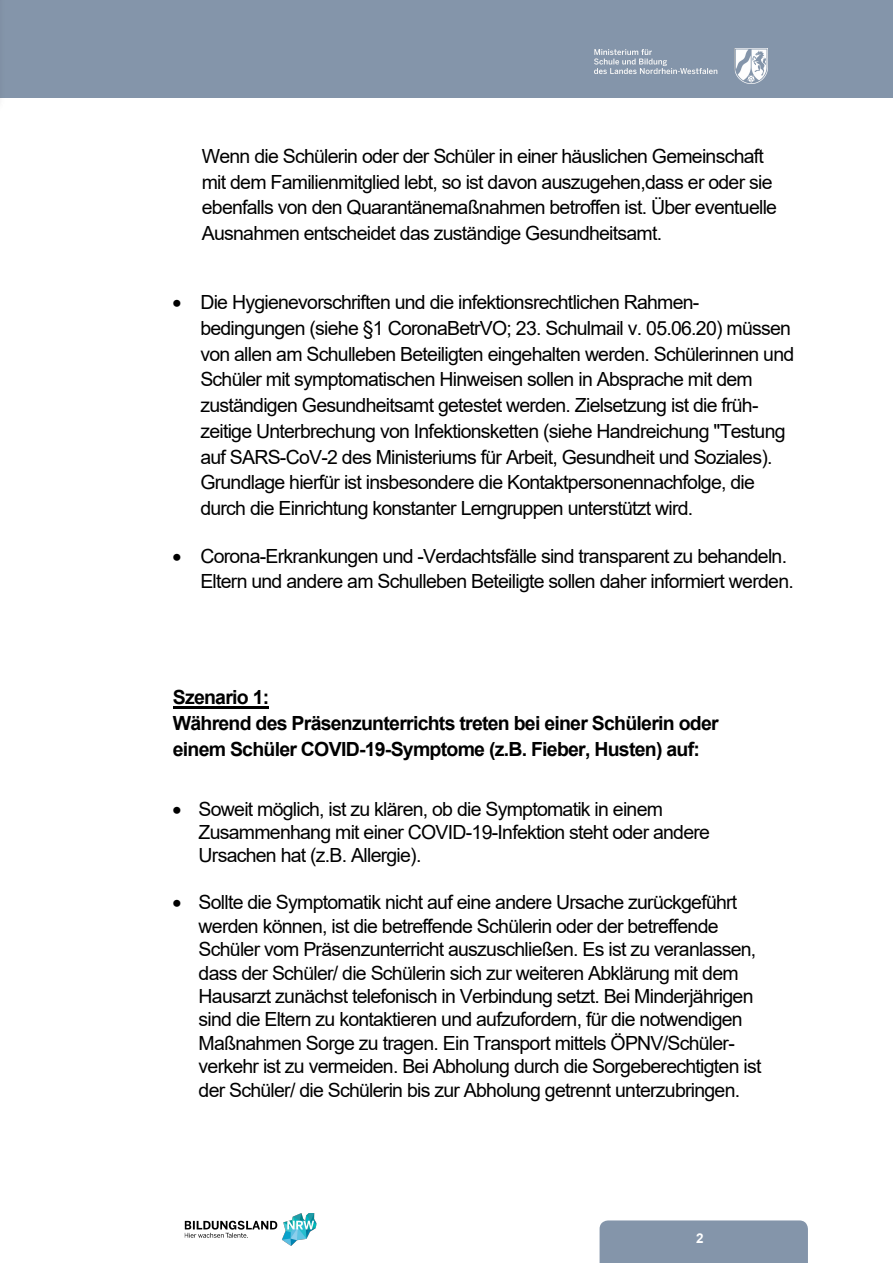
<style>
.page{position:relative;width:893px;height:1263px;background:#fff}
.page>*{position:absolute;margin:0;border:0;box-sizing:border-box;transform-origin:0 0}
.t1{font:19.5px/23.4px "Arial";letter-spacing:-.04em;color:#000}
.t2{font:19.5px/25.8px "Arial";letter-spacing:-.04em;color:#000}
.t3{font:700 19.5px/25.8px "Arial";letter-spacing:-.04em;color:#000}
.t4{font:700 13.5px "Arial";color:#fff}
.s1{font-style:inherit}
</style>
<div class="page">
<div style="left:600px;top:1220px;width:208px;height:43px;background:#8495aa"></div>
<div style="left:0;top:0;width:893px;height:98px;background:#8495aa"></div>
<div style="left:0;top:0;width:5px;height:116px;background:#231f20;opacity:.3"></div>
<img style="left:594px;top:48px;width:173px;height:36px">
<img style="left:184px;top:1213px;width:133px;height:33px">
<hr style="left:173px;top:706px;width:96px;height:2px;background:#000">
<p class="t1" style="left:202px;top:143px;width:577px;line-height:25.8px">Wenn die Schülerin oder der Schüler in einer häuslichen Gemeinschaft mit dem Familienmitglied lebt, so ist davon auszugehen,dass er oder sie ebenfalls von den Quarantänemaßnahmen betroffen ist. Über eventuelle Ausnahmen entscheidet das zuständige Gesundheitsamt.</p>
<p class="t2" style="left:200px;top:289px;width:595px;text-indent:-28px">• <span class="s1">Die</span> Hygienevorschriften und die infektionsrechtlichen Rahmen&shy;bedingungen (siehe §1 CoronaBetrVO; 23. Schulmail v. 05.06.20) müssen von allen am Schulleben Beteiligten eingehalten werden. Schülerinnen und Schüler mit symptomatischen Hinweisen sollen in Absprache mit dem zuständigen Gesundheitsamt getestet werden. Zielsetzung ist die früh&shy;zeitige Unterbrechung von Infektionsketten (siehe Handreichung "Testung auf SARS-CoV-2 des Ministeriums für Arbeit<span class="s1">,</span> Gesundheit und Soziales).<br>Grundlage hierfür ist insbesondere die Kontaktpersonennachfolge, die durch die Einrichtung konstanter Lerngruppen unterstützt wird.</p>
<p class="t2" style="left:200px;top:543px;width:595px;text-indent:-28px">• Corona-Erkrankungen und -Verdachtsfälle sind transparent zu behandeln.<br>Eltern und andere am Schulleben Beteiligte sollen daher informiert werden.</p>
<p class="t3" style="left:173px;top:685px;width:547px">Szenario 1:<br>Während des Präsenzunterrichts treten bei einer Schülerin oder einem Schüler COVID-19-Symptome (z.B. Fieber, Husten) auf:</p>
<p class="t1" style="left:199px;top:797px;width:513px;text-indent:-26px">• Soweit möglich, ist zu klären, ob die Symptomatik in einem<br>Zusammenhang mit einer COVID-19-Infektion steht oder andere<br>Ursachen hat (z.B. Allergie).</p>
<p class="t1" style="left:199px;top:891px;width:564px;text-indent:-26px">• Sollte die Symptomatik nicht auf eine andere Ursache zurückgeführt werden können, ist die betreffende Schülerin oder der betreffende Schüler vom Präsenzunterricht auszuschließen. Es ist zu veranlassen, dass der Schüler/ die Schülerin sich zur weiteren Abklärung mit dem Hausarzt zunächst telefonisch in Verbindung setzt. Bei Minderjährigen sind die Eltern zu kontaktieren und aufzufordern, für die notwendigen Maßnahmen Sorge zu tragen. Ein Transport mittels ÖPNV/Schüler&shy;verkehr ist zu vermeiden. Bei Abholung durch die Sorgeberechtigten ist der Schüler/ die Schülerin bis zur Abholung getrennt unterzubringen.</p>
<p class="t4" style="left:696px;top:1229px;width:9px">2</p>
</div>
